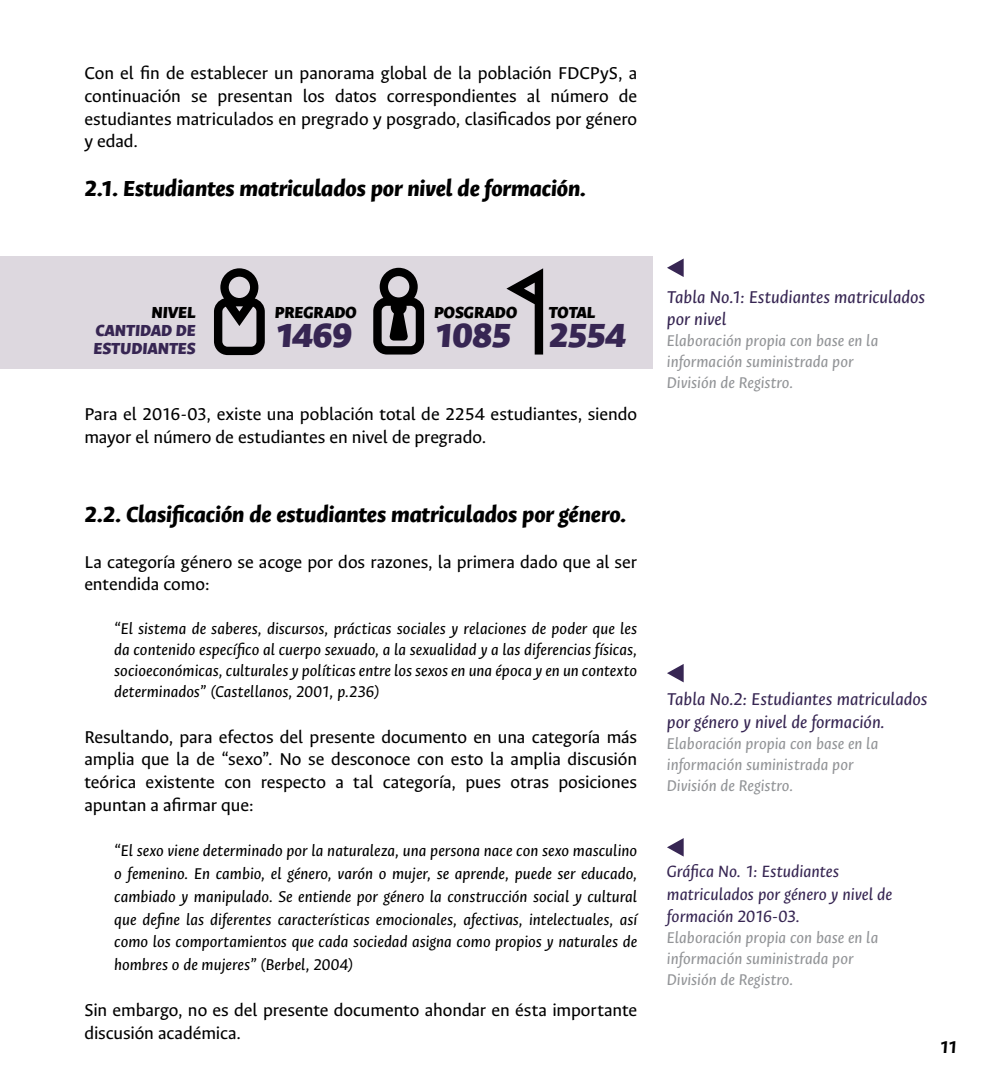
<style>
.page{position:relative;width:993px;height:1092px;background:#fff}
.page>*{position:absolute;margin:0;border:0;box-sizing:border-box;transform-origin:0 0}
.t1{font:italic 900 37.62px "Ancizar Sans";letter-spacing:-.015em;color:#372653}
.t2{font:italic 800 24.5px "Ancizar Sans";color:#000}
.t3{font:19.25px/22.8px "Ancizar Sans";letter-spacing:-.005em;color:#000}
.t4{font:italic 19.25px/22.8px "Ancizar Sans";color:#372653}
.t5{font:italic 700 19.25px "Ancizar Sans";color:#000}
.t6{font:italic 18.38px/22.8px "Ancizar Sans";color:#372653}
.t7{font:italic 900 18.03px "Ancizar Sans";letter-spacing:-.005em;color:#000}
.t8{font:italic 900 18.03px/18px "Ancizar Sans";letter-spacing:-.01em;color:#372653}
.t9{font:italic 17.5px/22.8px "Ancizar Sans";letter-spacing:.005em;color:#000;text-align:justify}
.t10{font:italic 17.5px/21px "Ancizar Sans";color:#939598}
</style>
<div class="page">
<div style="left:0;top:255px;width:651px;height:113px;background:#ddd8df"></div>
<svg style="left:373px;top:268px;width:51px;height:86px"></svg>
<svg style="left:214px;top:268px;width:51px;height:87px"></svg>
<svg style="left:506px;top:268px;width:37px;height:86px"></svg>
<svg style="left:667px;top:259px;width:16px;height:18px"></svg>
<svg style="left:667px;top:664px;width:16px;height:18px"></svg>
<svg style="left:667px;top:838px;width:16px;height:18px"></svg>
<p class="t3" style="left:84px;top:62px;width:554px;text-align:justify">Con el fin de establecer un panorama global de la población FDCPyS, a continuación se presentan los datos correspondientes al número de estudiantes matriculados en pregrado y posgrado, clasificados por género y edad.</p>
<p class="t2" style="left:84px;top:174px;width:503px">2.1. Estudiantes matriculados por nivel de formación.</p>
<p class="t7" style="left:151px;top:301px;width:46px">NIVEL</p>
<p class="t8" style="left:93px;top:320px;width:104px">CANTIDAD DE<br>ESTUDIANTES</p>
<p class="t7" style="left:275px;top:301px;width:83px">PREGRADO</p>
<h1 class="t1" style="left:275px;top:312px;width:79px">1469</h1>
<p class="t7" style="left:434px;top:301px;width:85px">POSGRADO</p>
<h1 class="t1" style="left:434px;top:312px;width:79px">1085</h1>
<p class="t7" style="left:548px;top:301px;width:48px">TOTAL</p>
<h1 class="t1" style="left:548px;top:312px;width:79px">2554</h1>
<p class="t3" style="left:84px;top:403px;width:554px">Para el 2016-03, existe una población total de 2254 estudiantes, siendo mayor el número de estudiantes en nivel de pregrado.</p>
<p class="t2" style="left:84px;top:499px;width:543px">2.2. Clasificación de estudiantes matriculados por género.</p>
<p class="t3" style="left:84px;top:550px;width:554px">La categoría género se acoge por dos razones, la primera dado que al ser entendida como:</p>
<p class="t9" style="left:114px;top:618px;width:524px;line-height:21px">“El sistema de saberes, discursos, prácticas sociales y relaciones de poder que les da contenido específico al cuerpo sexuado, a la sexualidad y a las diferencias físicas, socioeconómicas, culturales y políticas entre los sexos en una época y en un contexto determinados” (Castellanos, 2001, p.236)</p>
<p class="t3" style="left:84px;top:725px;width:554px;text-align:justify">Resultando, para efectos del presente documento en una categoría más amplia que la de “sexo”. No se desconoce con esto la amplia discusión teórica existente con respecto a tal categoría, pues otras posiciones apuntan a afirmar que:</p>
<p class="t9" style="left:114px;top:839px;width:524px">“El sexo viene determinado por la naturaleza, una persona nace con sexo masculino o femenino. En cambio, el género, varón o mujer, se aprende, puede ser educado, cambiado y manipulado. Se entiende por género la construcción social y cultural que define las diferentes características emocionales, afectivas, intelectuales, así como los comportamientos que cada sociedad asigna como propios y naturales de hombres o de mujeres” (Berbel, 2004)</p>
<p class="t3" style="left:84px;top:998px;width:554px">Sin embargo, no es del presente documento ahondar en ésta importante discusión académica.</p>
<p class="t4" style="left:666px;top:285px;width:259px">Tabla No.1: Estudiantes matriculados por nivel</p>
<p class="t10" style="left:666px;top:330px;width:213px">Elaboración propia con base en la información suministrada por<br>División de Registro.</p>
<p class="t4" style="left:666px;top:688px;width:262px">Tabla No.2: Estudiantes matriculados por género y nivel de formación.</p>
<p class="t10" style="left:666px;top:733px;width:213px">Elaboración propia con base en la información suministrada por<br>División de Registro.</p>
<p class="t6" style="left:666px;top:859px;width:227px">Gráfica No. 1: Estudiantes matriculados por género y nivel de formación 2016-03.</p>
<p class="t10" style="left:666px;top:927px;width:213px">Elaboración propia con base en la información suministrada por<br>División de Registro.</p>
<p class="t5" style="left:939px;top:1035px;width:20px">11</p>
</div>
